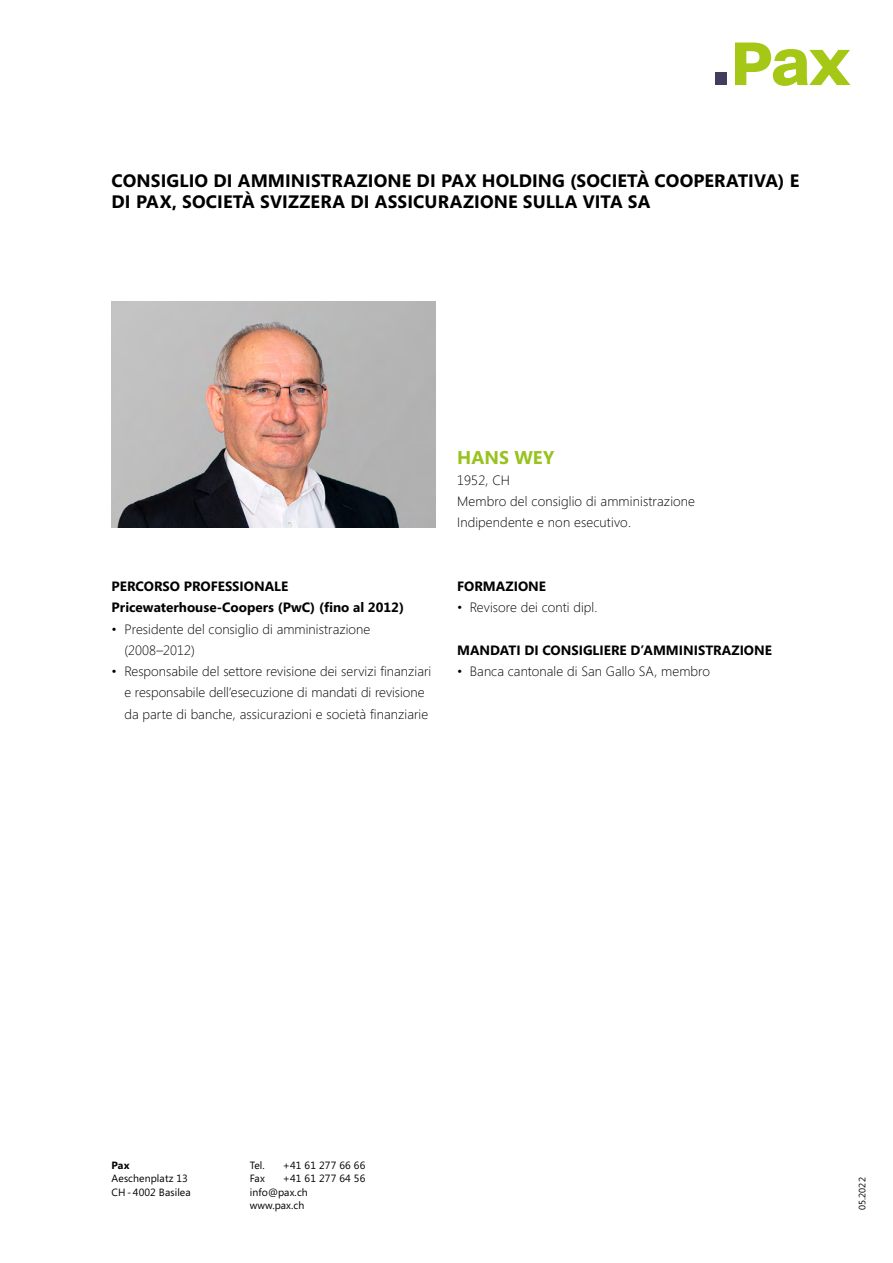
<style>
.page{position:relative;width:893px;height:1263px;background:#fff}
.page>*{position:absolute;margin:0;border:0;box-sizing:border-box;transform-origin:0 0}
.t1{font:700 18.45px "Segoe";letter-spacing:.005em;color:#98c21d}
.t2{font:700 18px/21.3px "Segoe";letter-spacing:.005em;color:#000}
.t3{font:300 13.5px/21.3px "Segoe";letter-spacing:.005em;color:#000}
.t4{font:700 13.5px/21.3px "Segoe";color:#000}
.t5{font:10.5px/13.5px "Segoe";letter-spacing:.01em;color:#000}
.t6{font:700 10.5px "Segoe";color:#000}
.t7{font:9.3px "Segoe";letter-spacing:.005em;color:#000}
</style>
<div class="page">
<svg style="left:735px;top:43px;width:115px;height:43px"></svg>
<div style="left:715px;top:73px;width:12px;height:12px;background:#443b5e"></div>
<img style="left:112px;top:302px;width:324px;height:225px">
<h2 class="t2" style="left:112px;top:169px;width:689px">CONSIGLIO DI AMMINISTRAZIONE DI PAX HOLDING (SOCIETÀ COOPERATIVA) E<br>DI PAX, SOCIETÀ SVIZZERA DI ASSICURAZIONE SULLA VITA SA</h2>
<p class="t4" style="left:112px;top:575px;width:294px">PERCORSO PROFESSIONALE<br>Pricewaterhouse-Coopers (PwC) (fino al 2012)</p>
<p class="t3" style="left:124px;top:618px;width:247px;text-indent:-13px">• Presidente del consiglio di amministrazione (2008–2012)</p>
<p class="t3" style="left:124px;top:661px;width:308px;text-indent:-13px">• Responsabile del settore revisione dei servizi finanziari e responsabile dell’esecuzione di mandati di revisione da parte di banche, assicurazioni e società finanziarie</p>
<h1 class="t1" style="left:457px;top:444px;width:99px">HANS WEY</h1>
<p class="t3" style="left:457px;top:469px;width:239px">1952, CH<br>Membro del consiglio di amministrazione<br>Indipendente e non esecutivo.</p>
<p class="t4" style="left:457px;top:575px;width:90px">FORMAZIONE</p>
<p class="t3" style="left:457px;top:597px;width:142px">• Revisore dei conti dipl.</p>
<p class="t4" style="left:457px;top:639px;width:316px">MANDATI DI CONSIGLIERE D’AMMINISTRAZIONE</p>
<p class="t3" style="left:457px;top:661px;width:254px">• Banca cantonale di San Gallo SA, membro</p>
<p class="t6" style="left:112px;top:1158px;width:19px">Pax</p>
<p class="t5" style="left:112px;top:1172px;width:81px">Aeschenplatz 13<br>CH - 4002 Basilea</p>
<p class="t5" style="left:250px;top:1158px;width:16px">Tel.</p>
<p class="t5" style="left:283px;top:1158px;width:84px">+41 61 277 66 66</p>
<p class="t5" style="left:250px;top:1172px;width:17px">Fax</p>
<p class="t5" style="left:250px;top:1172px;width:117px;text-indent:33px">+41 61 277 64 56 info@pax.ch<br>www.pax.ch</p>
<p class="t7" style="left:856px;top:1210px;width:34px;rotate:-90deg">05.2022</p>
</div>
